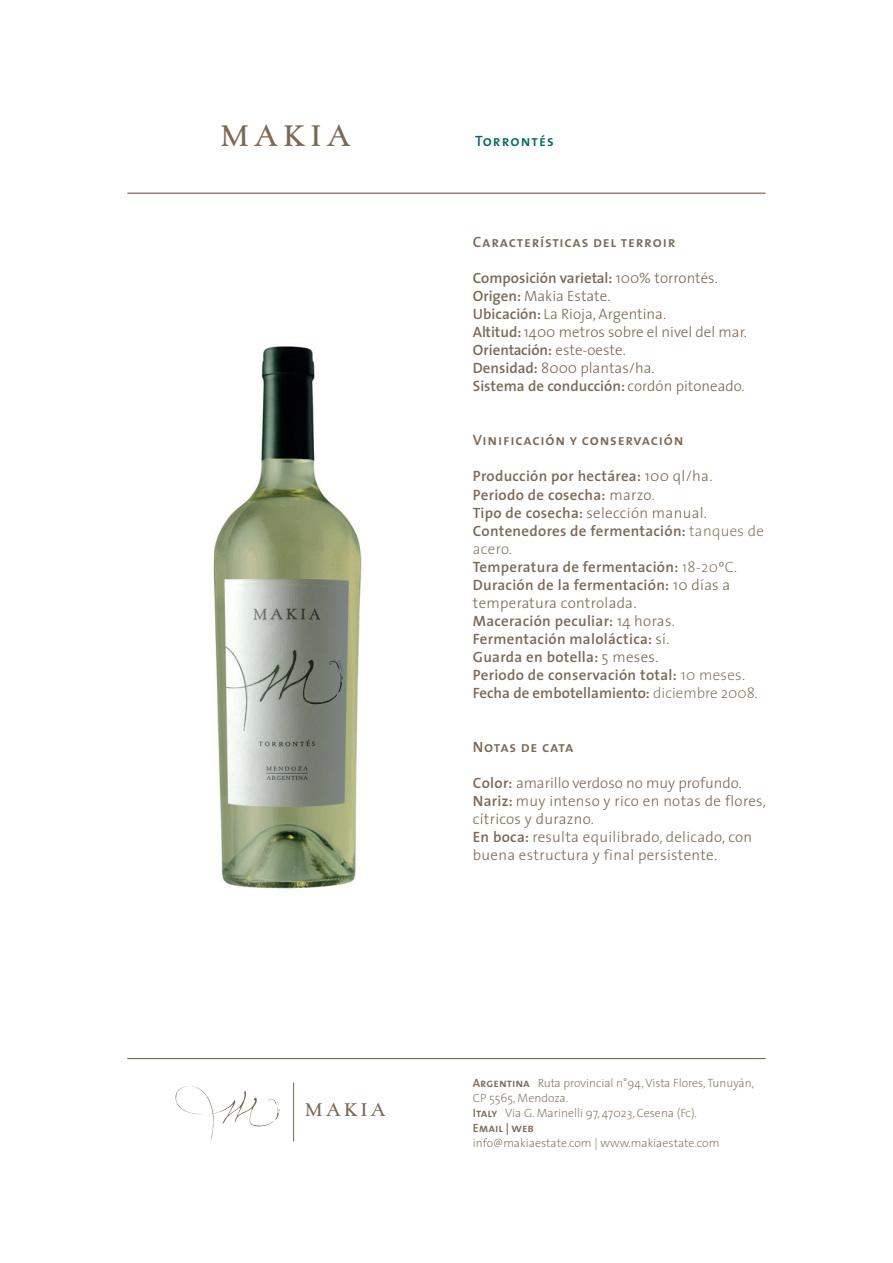
<style>
.page{position:relative;width:893px;height:1263px;background:#fff}
.page>*{position:absolute;margin:0;border:0;box-sizing:border-box;transform-origin:0 0}
.t1{font:41.85px "DTL Albertina T Caps";letter-spacing:.12em;color:#7c6954}
.t2{font:25.95px "DTL Albertina T Caps";letter-spacing:.12em;color:#7c6954}
.t3{font:600 15px/18px "The Sans";letter-spacing:.02em;color:#7c6954}
.t4{font:300 15px/18px "The Sans";color:#7c6954}
.t5{font:300 15px/18px "The Sans";letter-spacing:.02em;color:#7c6954}
.t6{font:15px "The Sans Semi Bold Caps";letter-spacing:.05em;color:#7c6954}
.t7{font:15px "The Sans Semi Bold Caps";letter-spacing:.07em;color:#006c64}
.t8{font:200 12px/15px "The Sans";color:#7c6954}
.t9{font:12px "The Sans Semi Bold Caps";color:#7c6954}
.s1{font-weight:600}
.s2{font-weight:300}
.s3{font-weight:200}
.s4{font-family:"The Sans Semi Bold Caps";font-weight:400}
</style>
<div class="page">
<img style="left:213px;top:346px;width:149px;height:543px">
<hr style="left:127px;top:1058px;width:639px;height:1px;background:#7c6954">
<hr style="left:127px;top:193px;width:639px;height:1px;background:#7c6954">
<svg style="left:175px;top:1086px;width:104px;height:56px"></svg>
<hr style="left:293px;top:1082px;width:1px;height:59px;background:#7c6954">
<h1 class="t1" style="left:220px;top:107px;width:132px">makia</h1>
<h2 class="t2" style="left:305px;top:1092px;width:82px">makia</h2>
<p class="t7" style="left:475px;top:129px;width:80px">Torrontés</p>
<p class="t6" style="left:473px;top:230px;width:204px">Características del terroir</p>
<p class="t4" style="left:473px;top:269px;width:276px"><span class="s1">Composición varietal:</span> 100% torrontés.<br><span class="s1">Origen:</span> Makia Estate.<br><span class="s1">Ubicación:</span> La Rioja, Argentina.<br><span class="s1">Altitud:</span> 1400 metros sobre el nivel del mar.<br><span class="s1">Orientación:</span> este-oeste.<br><span class="s1">Densidad:</span> 8000 plantas/ha.<br><span class="s1">Sistema de conducción:</span> cordón pitoneado.</p>
<p class="t6" style="left:473px;top:428px;width:212px">Vinificación y conservación</p>
<p class="t3" style="left:473px;top:467px;width:293px">Producción por hectárea: <span class="s2">100 ql/ha.<br></span>Periodo de cosecha: <span class="s2">marzo</span><span class="s3">.<br></span>Tipo de cosecha: <span class="s2">selección manual.<br></span>Contenedores de fermentación: <span class="s3">tanques de acero.<br></span>Temperatura de fermentación: <span class="s3">18-20ºC.<br></span>Duración de la fermentación: <span class="s2">10 días a temperatura controlada.<br></span>Maceración peculiar: <span class="s2">14 horas.<br></span>Fermentación maloláctica: <span class="s2">sí.<br></span>Guarda en botella: <span class="s2">5 meses.<br></span>Periodo de conservación total: <span class="s3">10 meses.<br></span>Fecha de embotellamiento: <span class="s3">diciembre 2008.</span></p>
<p class="t6" style="left:473px;top:734px;width:102px">Notas de cata</p>
<p class="t5" style="left:473px;top:773px;width:294px"><span class="s1">Color:</span> amarillo verdoso no muy profundo.<br><span class="s1">Nariz:</span> muy intenso y rico en notas de flores, cítricos y durazno.<br><span class="s1">En boca:</span> resulta equilibrado, delicado, con buena estructura y final persistente.</p>
<p class="t8" style="left:473px;top:1075px;width:283px"><span class="s4">Argentina</span> Ruta provincial n°94,Vista Flores, Tunuyán,<br>CP 5565, Mendoza.<br><span class="s4">Italy</span> Via G. Marinelli 97, 47023, Cesena (Fc).</p>
<p class="t9" style="left:473px;top:1118px;width:63px">Email | web</p>
<p class="t8" style="left:473px;top:1135px;width:248px">info@makiaestate.com | www.makiaestate.com</p>
</div>
